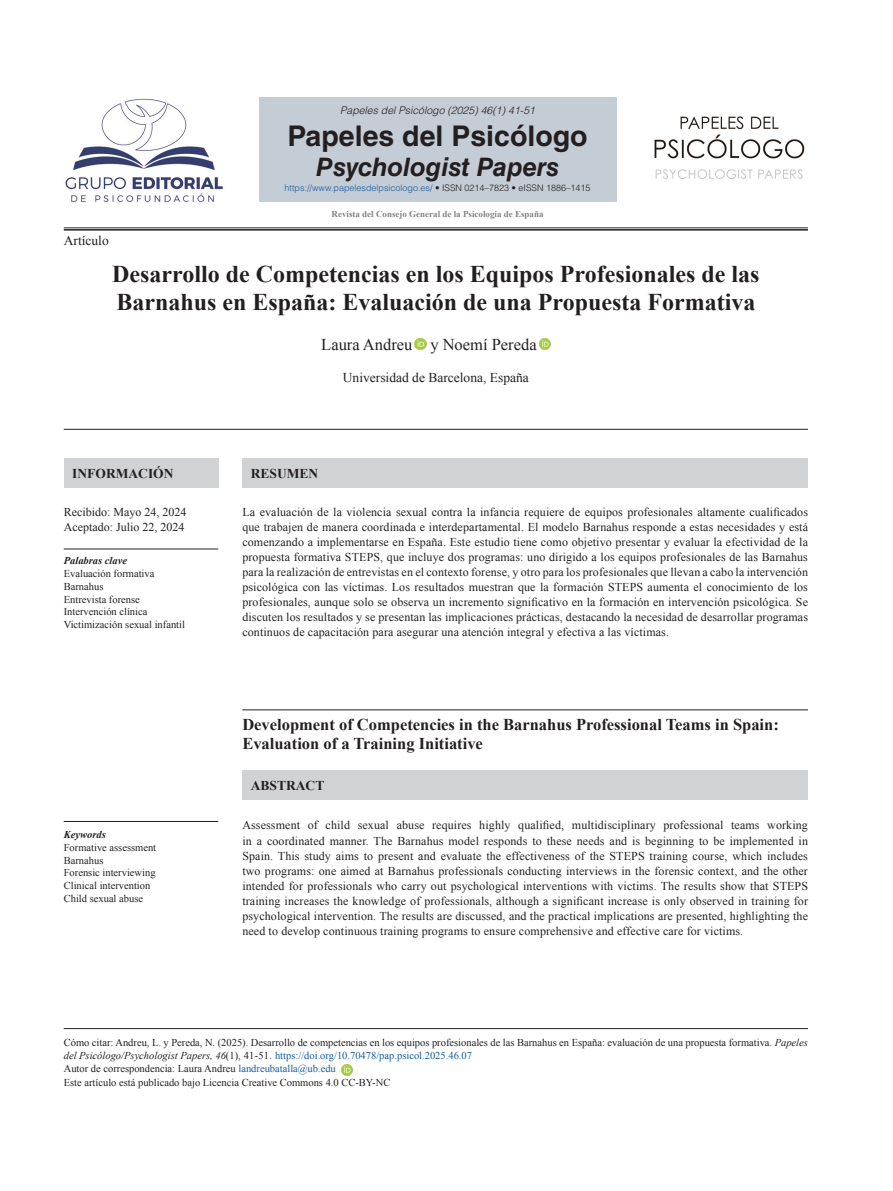
<style>
.page{position:relative;width:893px;height:1191px;background:#fff}
.page>*{position:absolute;margin:0;border:0;box-sizing:border-box;transform-origin:0 0}
.t1{font:700 28.5px "Helvetica LT Std";color:#231f20}
.t2{font:italic 700 25.5px "Helvetica LT Std";color:#231f20}
.t3{font:700 24px/28.8px "Times New Roman";color:#231f20}
.t4{font:700 16.5px/19.5px "Times New Roman";color:#231f20}
.t5{font:16.5px "Times New Roman";color:#231f20}
.t6{font:13.5px "Times New Roman";color:#231f20}
.t7{font:700 13.5px "Times New Roman";color:#231f20}
.t8{font:12px/15px "Times New Roman";letter-spacing:.01em;color:#231f20;text-align:justify}
.t9{font:10.5px/12.8px "Times New Roman";color:#231f20}
.t10{font:italic 300 10.5px "Helvetica LT Std";color:#231f20}
.t11{font:italic 700 10.5px "Times New Roman";color:#231f20}
.t12{font:300 9px "Helvetica LT Std";color:#175d9e}
.t13{font:700 9px "Times New Roman";color:#808285}
.s1{color:#231f20}
.s2{font-style:italic}
.s3{color:#175d9e}
</style>
<div class="page">
<hr style="left:64px;top:228px;width:744px;height:1px;background:#231f20">
<hr style="left:64px;top:229px;width:744px;height:2px;background:#231f20">
<div style="left:259px;top:98px;width:357px;height:104px;background:#c4ccd5"></div>
<img style="left:654px;top:116px;width:151px;height:63px">
<img style="left:65px;top:98px;width:158px;height:104px">
<svg style="left:415px;top:338px;width:11px;height:11px"></svg>
<svg style="left:539px;top:338px;width:11px;height:11px"></svg>
<div style="left:64px;top:458px;width:154px;height:29px;background:#d1d2d4"></div>
<div style="left:242px;top:770px;width:566px;height:30px;background:#d1d2d4"></div>
<hr style="left:64px;top:429px;width:744px;height:1px;background:#231f20">
<div style="left:242px;top:458px;width:566px;height:30px;background:#d1d2d4"></div>
<hr style="left:242px;top:709px;width:566px;height:1px;background:#231f20">
<hr style="left:64px;top:821px;width:154px;height:1px;background:#231f20">
<hr style="left:64px;top:1028px;width:744px;height:1px;background:#231f20">
<svg style="left:341px;top:1064px;width:11px;height:11px"></svg>
<hr style="left:64px;top:549px;width:154px;height:1px;background:#231f20">
<p class="t10" style="left:340px;top:103px;width:196px">Papeles del Psicólogo (2025) 46(1) 41-51</p>
<h1 class="t1" style="left:287px;top:118px;width:302px">Papeles del Psicólogo</h1>
<h2 class="t2" style="left:316px;top:151px;width:244px">Psychologist Papers</h2>
<p class="t12" style="left:284px;top:182px;width:308px">https://www.papelesdelpsicologo.es/ <span class="s1">• ISSN 0214–7823 • eISSN 1886–1415</span></p>
<p class="t6" style="left:64px;top:231px;width:46px">Artículo</p>
<p class="t13" style="left:332px;top:208px;width:214px">Revista del Consejo General de la Psicología de España</p>
<h3 class="t3" style="left:112px;top:258px;width:649px">Desarrollo de Competencias en los Equipos Profesionales de las<br>Barnahus en España: Evaluación de una Propuesta Formativa</h3>
<h3 class="t5" style="left:321px;top:333px;width:217px">Laura Andreu y Noemí Pereda</h3>
<p class="t6" style="left:343px;top:368px;width:187px">Universidad de Barcelona, España</p>
<p class="t7" style="left:72px;top:464px;width:103px">INFORMACIÓN</p>
<p class="t8" style="left:64px;top:504px;width:124px">Recibido: Mayo 24, 2024<br>Aceptado: Julio 22, 2024</p>
<p class="t11" style="left:64px;top:553px;width:65px">Palabras clave</p>
<p class="t9" style="left:64px;top:567px;width:123px">Evaluación formativa<br>Barnahus<br>Entrevista forense<br>Intervención clínica<br>Victimización sexual infantil</p>
<p class="t11" style="left:64px;top:827px;width:44px">Keywords</p>
<p class="t9" style="left:64px;top:840px;width:94px">Formative assessment<br>Barnahus<br>Forensic interviewing<br>Clinical intervention<br>Child sexual abuse</p>
<p class="t7" style="left:251px;top:464px;width:69px">RESUMEN</p>
<p class="t8" style="left:242px;top:504px;width:567px">La evaluación de la violencia sexual contra la infancia requiere de equipos profesionales altamente cualificados que trabajen de manera coordinada e interdepartamental. El modelo Barnahus responde a estas necesidades y está comenzando a implementarse en España. Este estudio tiene como objetivo presentar y evaluar la efectividad de la propuesta formativa STEPS, que incluye dos programas: uno dirigido a los equipos profesionales de las Barnahus para la realización de entrevistas en el contexto forense, y otro para los profesionales que llevan a cabo la intervención psicológica con las víctimas. Los resultados muestran que la formación STEPS aumenta el conocimiento de los profesionales, aunque solo se observa un incremento significativo en la formación en intervención psicológica. Se discuten los resultados y se presentan las implicaciones prácticas, destacando la necesidad de desarrollar programas continuos de capacitación para asegurar una atención integral y efectiva a las víctimas.</p>
<h3 class="t4" style="left:242px;top:714px;width:538px">Development of Competencies in the Barnahus Professional Teams in Spain:<br>Evaluation of a Training Initiative</h3>
<p class="t7" style="left:251px;top:776px;width:75px">ABSTRACT</p>
<p class="t8" style="left:242px;top:817px;width:567px">Assessment of child sexual abuse requires highly qualified, multidisciplinary professional teams working in a coordinated manner. The Barnahus model responds to these needs and is beginning to be implemented in Spain. This study aims to present and evaluate the effectiveness of the STEPS training course, which includes two programs: one aimed at Barnahus professionals conducting interviews in the forensic context, and the other intended for professionals who carry out psychological interventions with victims. The results show that STEPS training increases the knowledge of professionals, although a significant increase is only observed in training for psychological intervention. The results are discussed, and the practical implications are presented, highlighting the need to develop continuous training programs to ensure comprehensive and effective care for victims.</p>
<p class="t9" style="left:64px;top:1036px;width:746px;line-height:13.2px">Cómo citar: Andreu, L. y Pereda, N. (2025). Desarrollo de competencias en los equipos profesionales de las Barnahus en España: evaluación de una propuesta formativa. <span class="s2">Papeles del Psicólogo/Psychologist Papers, 46</span>(1), 41-51. <span class="s3">https://doi.org/10.70478/pap.psicol.2025.46.07<br></span>Autor de correspondencia: Laura Andreu <span class="s3">landreubatalla@ub.edu<br></span>Este artículo está publicado bajo Licencia Creative Commons 4.0 CC-BY-NC</p>
</div>
